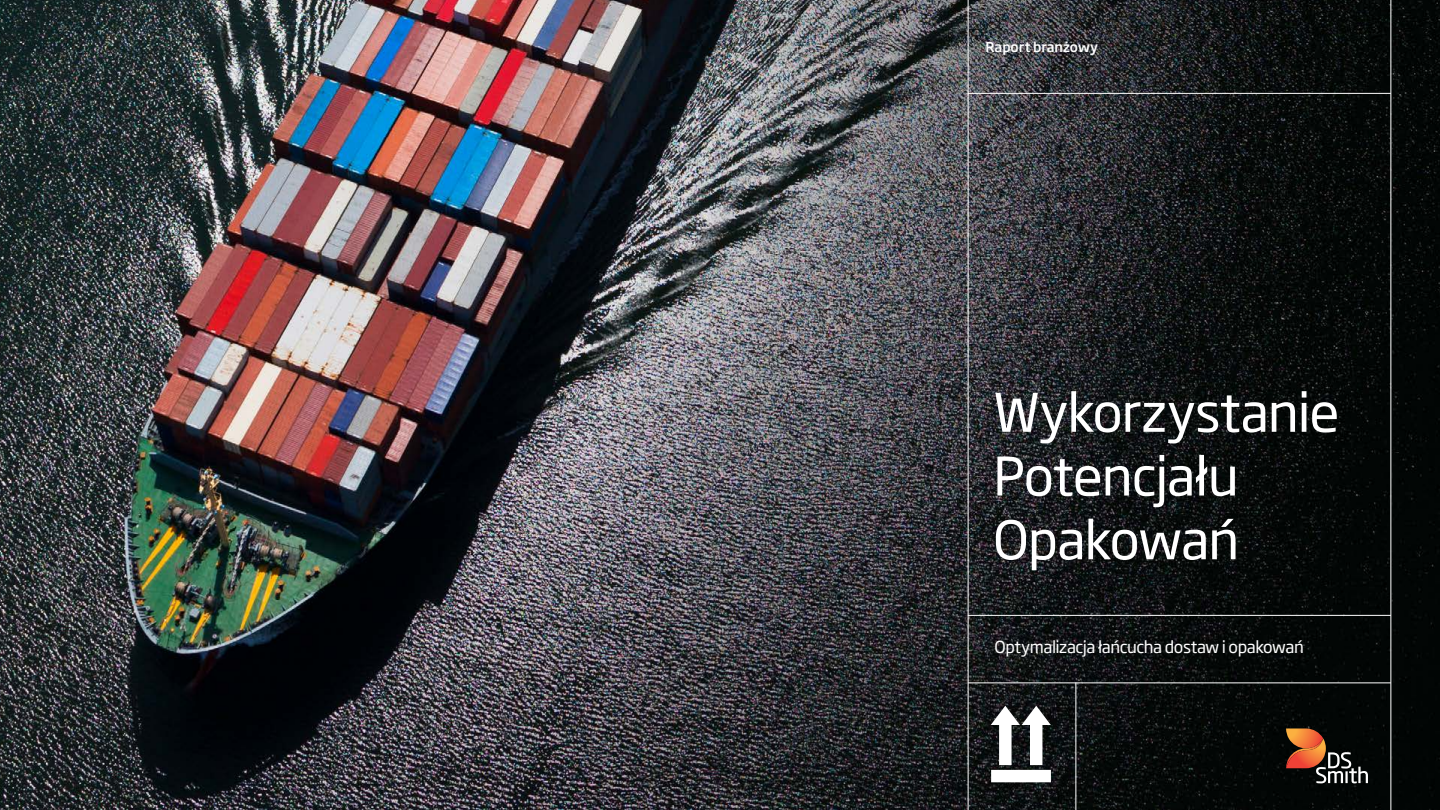
<style>
.page{position:relative;width:1440px;height:810px;background:#fff}
.page>*{position:absolute;margin:0;border:0;box-sizing:border-box;transform-origin:0 0}
.t1{font:52.5px/63.8px "Soho Gothic Pro";letter-spacing:-.025em;color:#fff}
.t2{font:16.5px "Soho Gothic Pro";letter-spacing:-.03em;color:#fff}
.t3{font:500 13.5px "Soho Gothic Pro";letter-spacing:-.005em;color:#fff}
</style>
<div class="page">
<img style="left:0;top:0;width:1440px;height:810px">
<svg style="left:968px;top:0;width:423px;height:810px;background:#181b1c"></svg>
<hr style="left:968px;top:93px;width:423px;height:1px;background:#fff">
<hr style="left:968px;top:615px;width:423px;height:1px;background:#fff">
<hr style="left:968px;top:682px;width:423px;height:1px;background:#fff">
<hr style="left:1076px;top:682px;width:1px;height:128px;background:#fff">
<svg style="left:1286px;top:728px;width:82px;height:55px;background:#5d3e2d"></svg>
<p class="t3" style="left:985px;top:36px;width:114px">Raport branżowy</p>
<h1 class="t1" style="left:993px;top:378px;width:348px">Wykorzystanie<br>Potencjału<br>Opakowań</h1>
<p class="t2" style="left:994px;top:635px;width:311px">Optymalizacja łańcucha dostaw i opakowań</p>
</div>
